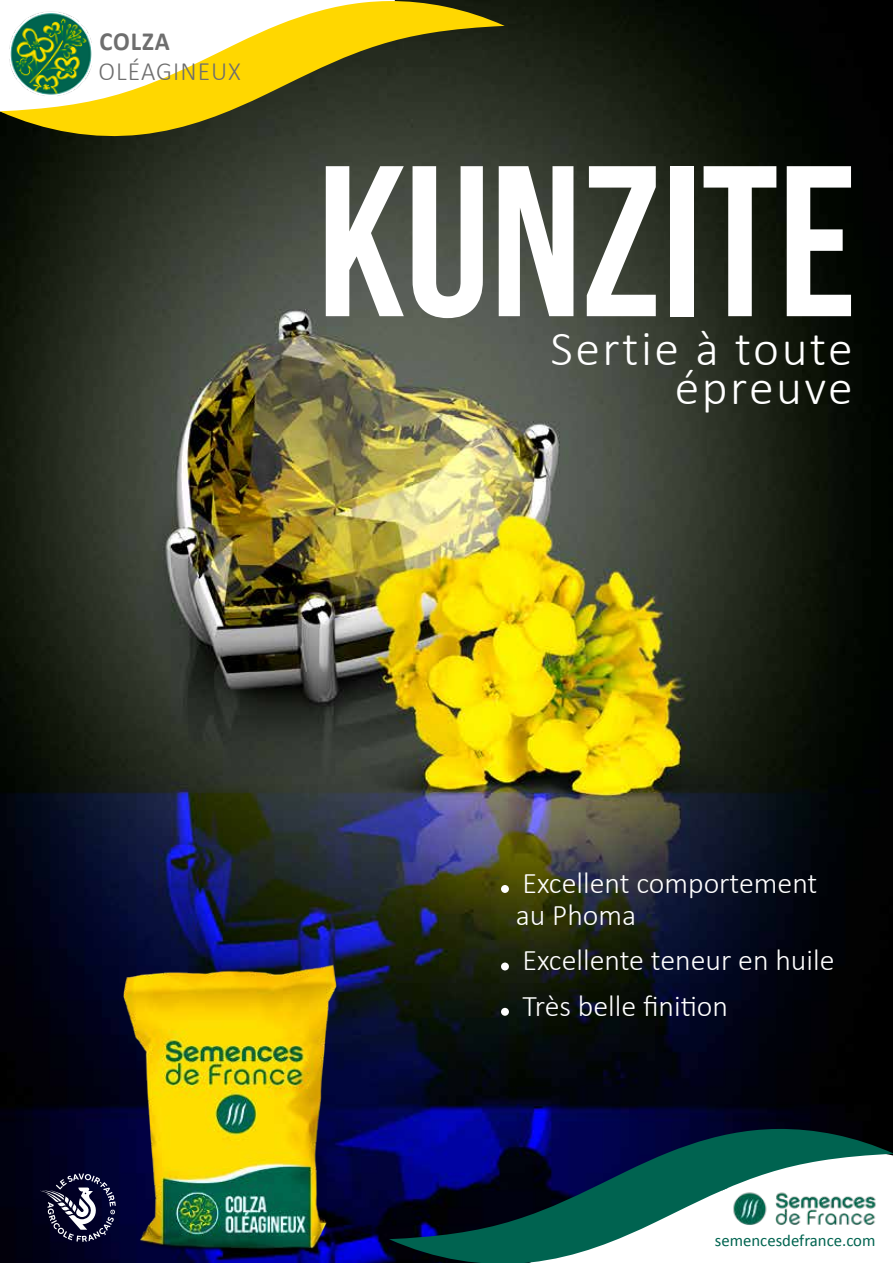
<style>
.page{position:relative;width:893px;height:1263px;background:#fff}
.page>*{position:absolute;margin:0;border:0;box-sizing:border-box;transform-origin:0 0}
.t1{font:214.2px "Bebas Neue";color:#fff}
.t2{font:300 49.65px/39.2px "Calibri";letter-spacing:.05em;color:#fff;text-align:right}
.t3{font:300 30px/32.2px "Calibri";color:#fff}
.t4{font:300 26.4px "Calibri";letter-spacing:.04em;color:#6e6e6e;scale:.96 1}
.t5{font:700 26.25px "Calibri";letter-spacing:.035em;color:#6e6e6e;scale:.94 1}
.t6{font:16.8px "Calibri";color:#006450}
</style>
<div class="page">
<img style="left:0;top:0;width:893px;height:1263px">
<svg style="left:0;top:1px;width:505px;height:139px"></svg>
<img style="left:9px;top:10px;width:84px;height:86px">
<svg style="left:40px;top:1173px;width:46px;height:69px;background:#383750"></svg>
<svg style="left:469px;top:1129px;width:424px;height:134px;background:#002044"></svg>
<svg style="left:531px;top:1146px;width:362px;height:117px"></svg>
<img style="left:86px;top:908px;width:383px;height:355px">
<div style="left:501px;top:885px;width:8px;height:8px;background:#fff;border-radius:50%"></div>
<div style="left:501px;top:962px;width:8px;height:8px;background:#fff;border-radius:50%"></div>
<div style="left:501px;top:1008px;width:8px;height:8px;background:#fff;border-radius:50%"></div>
<p class="t5" style="left:99px;top:25px;width:77px">COLZA</p>
<p class="t4" style="left:99px;top:55px;width:150px">OLÉAGINEUX</p>
<h1 class="t1" style="left:317px;top:125px;width:541px">KUNZITE</h1>
<h2 class="t2" style="left:551px;top:328px;width:304px">Sertie à toute épreuve</h2>
<p class="t3" style="left:516px;top:866px;width:303px">Excellent comportement au Phoma</p>
<p class="t3" style="left:522px;top:937px;width:313px;line-height:45.3px">Excellente teneur en huile<br>Très belle finition</p>
<p class="t6" style="left:715px;top:1229px;width:162px">semencesdefrance.com</p>
</div>
